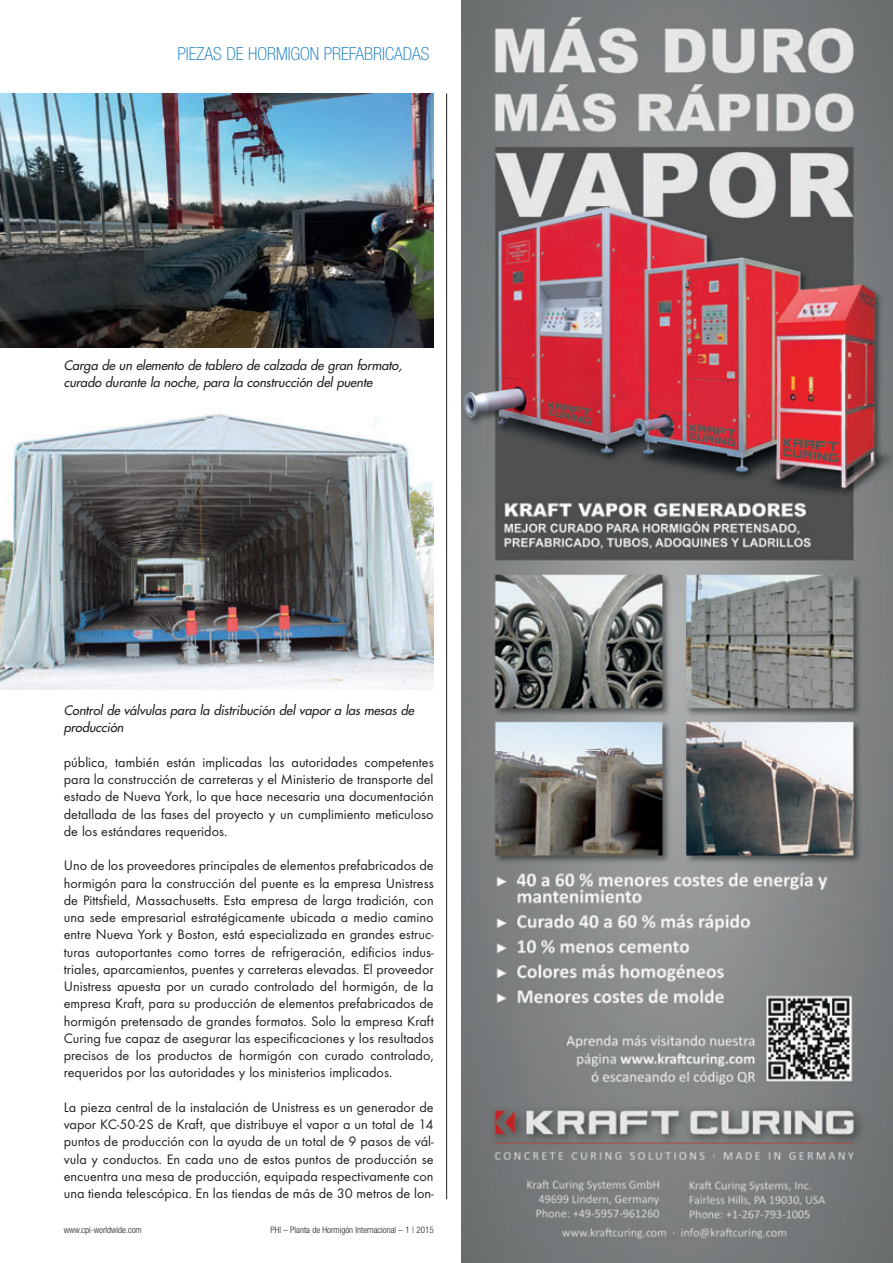
<style>
.page{position:relative;width:893px;height:1263px;background:#fff}
.page>*{position:absolute;margin:0;border:0;box-sizing:border-box;transform-origin:0 0}
.t1{font:100 condensed 18px "Helvetica Neue";color:#0372bb}
.t2{font:14.25px/17.2px "Futura T";color:#231f20;text-align:justify}
.t3{font:italic 12.75px/17.2px "Futura";color:#231f20}
.t4{font:300 condensed 9px "Helvetica Neue";color:#231f20}
</style>
<div class="page">
<img style="left:462px;top:0;width:431px;height:1263px">
<img style="left:0;top:94px;width:434px;height:253px">
<img style="left:0;top:413px;width:434px;height:277px">
<hr style="left:446px;top:94px;width:1px;height:1105px;background:#231f20">
<p class="t1" style="left:178px;top:43px;width:253px">PIEZAS DE HORMIGON PREFABRICADAS</p>
<p class="t3" style="left:64px;top:357px;width:342px">Carga de un elemento de tablero de calzada de gran formato, curado durante la noche, para la construcción del puente</p>
<p class="t3" style="left:64px;top:702px;width:354px">Control de válvulas para la distribución del vapor a las mesas de producción</p>
<p class="t2" style="left:64px;top:753px;width:371px">pública, también están implicadas las autoridades competentes para la construcción de carreteras y el Ministerio de transporte del estado de Nueva York, lo que hace necesaria una documentación detallada de las fases del proyecto y un cumplimiento meticuloso de los estándares requeridos.</p>
<p class="t2" style="left:64px;top:857px;width:371px">Uno de los proveedores principales de elementos prefabricados de hormigón para la construcción del puente es la empresa Unistress de Pittsfield, Massachusetts. Esta empresa de larga tradición, con una sede empresarial estratégicamente ubicada a medio camino entre Nueva York y Boston, está especializada en grandes estruc&shy;turas autoportantes como torres de refrigeración, edificios indus&shy;triales, aparcamientos, puentes y carreteras elevadas. El proveedor Unistress apuesta por un curado controlado del hormigón, de la empresa Kraft, para su producción de elementos prefabricados de hormigón pretensado de grandes formatos. Solo la empresa Kraft Curing fue capaz de asegurar las especificaciones y los resultados precisos de los productos de hormigón con curado controlado, requeridos por las autoridades y los ministerios implicados.</p>
<p class="t2" style="left:64px;top:1098px;width:371px">La pieza central de la instalación de Unistress es un generador de vapor KC-50-2S de Kraft, que distribuye el vapor a un total de 14 puntos de producción con la ayuda de un total de 9 pasos de vál&shy;vula y conductos. En cada uno de estos puntos de producción se encuentra una mesa de producción, equipada respectivamente con una tienda telescópica. En las tiendas de más de 30 metros de lon-</p>
<p class="t4" style="left:64px;top:1224px;width:79px">www.cpi-worldwide.com</p>
<p class="t4" style="left:270px;top:1224px;width:165px">PHI – Planta de Hormigón Internacional – 1 | 2015</p>
</div>
